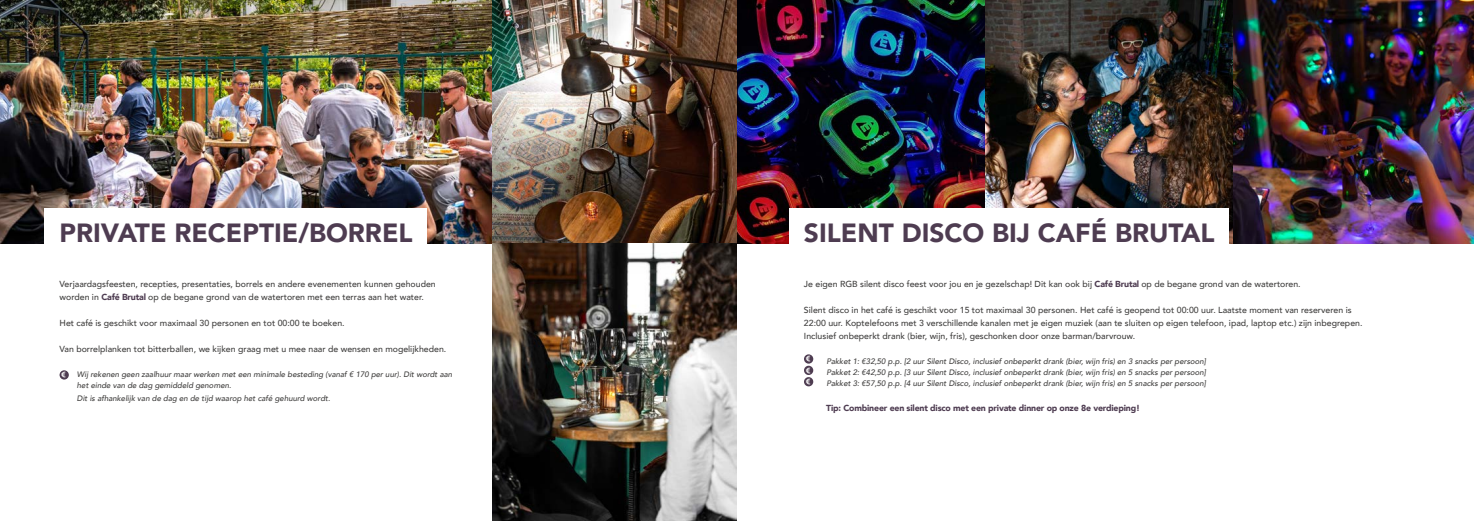
<style>
.page{position:relative;width:1474px;height:521px;background:#fff}
.page>*{position:absolute;margin:0;border:0;box-sizing:border-box;transform-origin:0 0}
.t1{font:900 26.25px "Avenir";color:#4e3c51}
.t2{font:500 8.75px/13.1px "Avenir";color:#403f3e}
.t3{font:900 8.75px "Avenir";letter-spacing:-.02em;color:#4e3c51}
.t4{font:italic 500 7.88px/11.4px "Avenir";color:#403f3e}
.s1{font-weight:900;color:#4e3c51}
</style>
<div class="page">
<img style="left:0;top:0;width:1473px;height:243px">
<div style="left:45px;top:208px;width:382px;height:61px;background:#fff"></div>
<div style="left:789px;top:208px;width:439px;height:61px;background:#fff"></div>
<div style="left:804px;top:354px;width:9px;height:10px;background:#4e3c51;border-radius:50%"></div>
<div style="left:804px;top:366px;width:9px;height:9px;background:#4e3c51;border-radius:50%"></div>
<div style="left:804px;top:377px;width:9px;height:9px;background:#4e3c51;border-radius:50%"></div>
<img style="left:493px;top:243px;width:244px;height:278px">
<div style="left:60px;top:370px;width:9px;height:9px;background:#4e3c51;border-radius:50%"></div>
<h1 class="t1" style="left:60px;top:210px;width:354px">PRIVATE RECEPTIE/BORREL</h1>
<h1 class="t1" style="left:804px;top:210px;width:412px">SILENT DISCO BIJ CAFÉ BRUTAL</h1>
<p class="t2" style="left:60px;top:276px;width:378px">Verjaardagsfeesten, recepties, presentaties, borrels en andere evenementen kunnen gehouden worden in <span class="s1">Café Brutal</span> op de begane grond van de watertoren met een terras aan het water.</p>
<p class="t2" style="left:60px;top:316px;width:287px">Het café is geschikt voor maximaal 30 personen en tot 00:00 te boeken.</p>
<p class="t2" style="left:60px;top:342px;width:388px">Van borrelplanken tot bitterballen, we kijken graag met u mee naar de wensen en mogelijkheden.</p>
<p class="t4" style="left:77px;top:368px;width:377px">Wij rekenen geen zaalhuur maar werken met een minimale besteding (vanaf € 170 per uur). Dit wordt aan het einde van de dag gemiddeld genomen.</p>
<p class="t4" style="left:77px;top:393px;width:255px">Dit is afhankelijk van de dag en de tijd waarop het café gehuurd wordt.</p>
<p class="t2" style="left:804px;top:276px;width:498px">Je eigen RGB silent disco feest voor jou en je gezelschap! Dit kan ook bij <span class="s1">Café Brutal</span> op de begane grond van de watertoren.</p>
<p class="t2" style="left:804px;top:303px;width:560px">Silent disco in het café is geschikt voor 15 tot maximaal 30 personen. Het café is geopend tot 00:00 uur. Laatste moment van reserveren is<br>22:00 uur. Koptelefoons met 3 verschillende kanalen met je eigen muziek (aan te sluiten op eigen telefoon, ipad, laptop etc.) zijn inbegrepen.<br>Inclusief onbeperkt drank (bier, wijn, fris), geschonken door onze barman/barvrouw.</p>
<p class="t4" style="left:826px;top:355px;width:381px;text-align:justify">Pakket 1: €32,50 p.p. [2 uur Silent Disco, inclusief onbeperkt drank (bier, wijn fris) en 3 snacks per persoon] Pakket 2: €42,50 p.p. [3 uur Silent Disco, inclusief onbeperkt drank (bier, wijn fris) en 5 snacks per persoon] Pakket 3: €57,50 p.p. [4 uur Silent Disco, inclusief onbeperkt drank (bier, wijn fris) en 5 snacks per persoon]</p>
<p class="t3" style="left:826px;top:400px;width:315px">Tip: Combineer een silent disco met een private dinner op onze 8e verdieping!</p>
</div>
